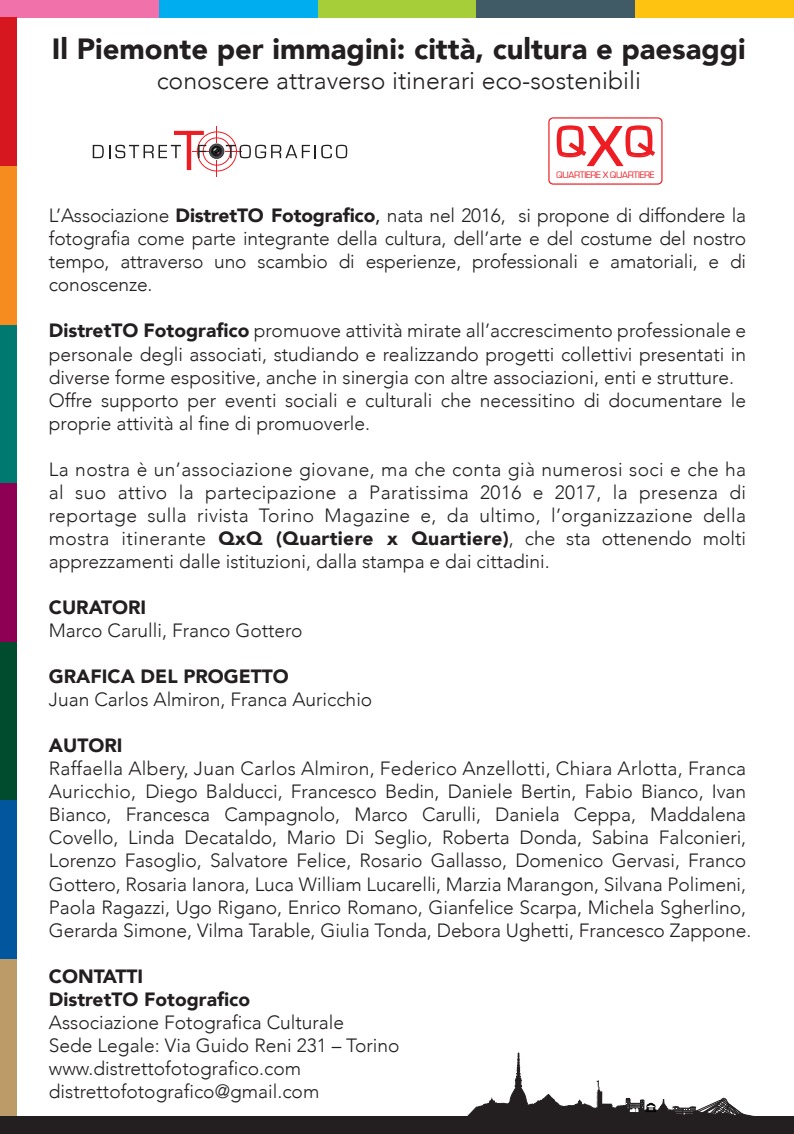
<style>
.page{position:relative;width:794px;height:1134px;background:#fff}
.page>*{position:absolute;margin:0;border:0;box-sizing:border-box;transform-origin:0 0}
.t1{font:44.8px "Eurostile";color:#ee1d23}
.t2{font:900 29.2px "Avenir";color:#231f20}
.t3{font:300 24.8px "Avenir";color:#231f20}
.t4{font:300 19.2px/23px "Avenir";color:#231f20}
.t5{font:900 19.2px/23px "Avenir";color:#231f20}
.t6{font:9.68px "Eurostile";letter-spacing:-.035em;color:#ee1d23}
.s1{font-size:58.04px}
.s2{font-weight:900}
.s3{font-weight:500}
</style>
<div class="page">
<div style="left:635px;top:0;width:159px;height:17px;background:#fec210"></div>
<div style="left:476px;top:0;width:159px;height:17px;background:#405a66"></div>
<div style="left:317px;top:0;width:159px;height:17px;background:#a6ce39"></div>
<div style="left:159px;top:0;width:158px;height:17px;background:#00aeef"></div>
<div style="left:0;top:0;width:159px;height:17px;background:#f171ab"></div>
<div style="left:0;top:17px;width:17px;height:150px;background:#d7171f"></div>
<div style="left:0;top:166px;width:17px;height:159px;background:#f68b1f"></div>
<div style="left:0;top:325px;width:17px;height:159px;background:#007a70"></div>
<div style="left:0;top:483px;width:17px;height:159px;background:#8e0053"></div>
<div style="left:0;top:642px;width:17px;height:158px;background:#014b2e"></div>
<div style="left:0;top:800px;width:17px;height:159px;background:#01569d"></div>
<div style="left:0;top:959px;width:17px;height:158px;background:#bc9b69"></div>
<div style="left:0;top:1117px;width:794px;height:17px;background:#231f20"></div>
<svg style="left:467px;top:1053px;width:291px;height:64px"></svg>
<div style="left:548px;top:117px;width:114px;height:68px;border:1px solid #ee1d23;border-radius:4px"></div>
<svg style="left:556px;top:125px;width:99px;height:42px"></svg>
<svg style="left:93px;top:126px;width:254px;height:51px"></svg>
<h2 class="t2" style="left:52px;top:24px;width:695px">Il Piemonte per immagini: città, cultura e paesaggi</h2>
<p class="t3" style="left:157px;top:66px;width:486px">conoscere attraverso itinerari eco-sostenibili</p>
<h1 class="t1" style="left:556px;top:117px;width:100px">Q<span class="s1">X</span>Q</h1>
<p class="t6" style="left:556px;top:169px;width:100px">QUARTIERE X QUARTIERE</p>
<p class="t4" style="left:49px;top:204px;width:699px;text-align:justify">L’Associazione <span class="s2">DistretTO Fotografico</span><span class="s3">,</span> nata nel 2016, si propone di diffondere la fotografia come parte integrante della cultura, dell’arte e del costume del nostro tempo, attraverso uno scambio di esperienze, professionali e amatoriali, e di conoscenze.</p>
<p class="t4" style="left:49px;top:319px;width:699px"><span class="s2">DistretTO Fotografico</span> promuove attività mirate all’accrescimento professionale e personale degli associati, studiando e realizzando progetti collettivi presentati in diverse forme espositive, anche in sinergia con altre associazioni, enti e strutture.<br>Offre supporto per eventi sociali e culturali che necessitino di documentare le proprie attività al fine di promuoverle.</p>
<p class="t4" style="left:49px;top:458px;width:699px;text-align:justify">La nostra è un’associazione giovane, ma che conta già numerosi soci e che ha al suo attivo la partecipazione a Paratissima 2016 e 2017, la presenza di reportage sulla rivista Torino Magazine e, da ultimo, l’organizzazione della mostra itinerante <span class="s2">QxQ (Quartiere x Quartiere)</span>, che sta ottenendo molti apprezzamenti dalle istituzioni, dalla stampa e dai cittadini.</p>
<p class="t5" style="left:49px;top:595px;width:99px">CURATORI</p>
<p class="t4" style="left:49px;top:619px;width:255px">Marco Carulli, Franco Gottero</p>
<p class="t5" style="left:49px;top:664px;width:241px">GRAFICA DEL PROGETTO</p>
<p class="t4" style="left:49px;top:688px;width:325px">Juan Carlos Almiron, Franca Auricchio</p>
<p class="t5" style="left:49px;top:733px;width:75px">AUTORI</p>
<p class="t4" style="left:49px;top:757px;width:704px">Raffaella Albery, Juan Carlos Almiron, Federico Anzellotti, Chiara Arlotta, Franca Auricchio, Diego Balducci, Francesco Bedin, Daniele Bertin, Fabio Bianco, Ivan Bianco, Francesca Campagnolo, Marco Carulli, Daniela Ceppa, Maddalena Covello, Linda Decataldo, Mario Di Seglio, Roberta Donda, Sabina Falconieri, Lorenzo Fasoglio, Salvatore Felice, Rosario Gallasso, Domenico Gervasi, Franco Gottero, Rosaria Ianora, Luca William Lucarelli, Marzia Marangon, Silvana Polimeni, Paola Ragazzi, Ugo Rigano, Enrico Romano, Gianfelice Scarpa, Michela Sgherlino, Gerarda Simone, Vilma Tarable, Giulia Tonda, Debora Ughetti, Francesco Zappone.</p>
<p class="t5" style="left:49px;top:964px;width:203px">CONTATTI<br>DistretTO Fotografico</p>
<p class="t4" style="left:49px;top:1011px;width:352px">Associazione Fotografica Culturale<br>Sede Legale: Via Guido Reni 231 – Torino www.distrettofotografico.com distrettofotografico@gmail.com</p>
</div>
